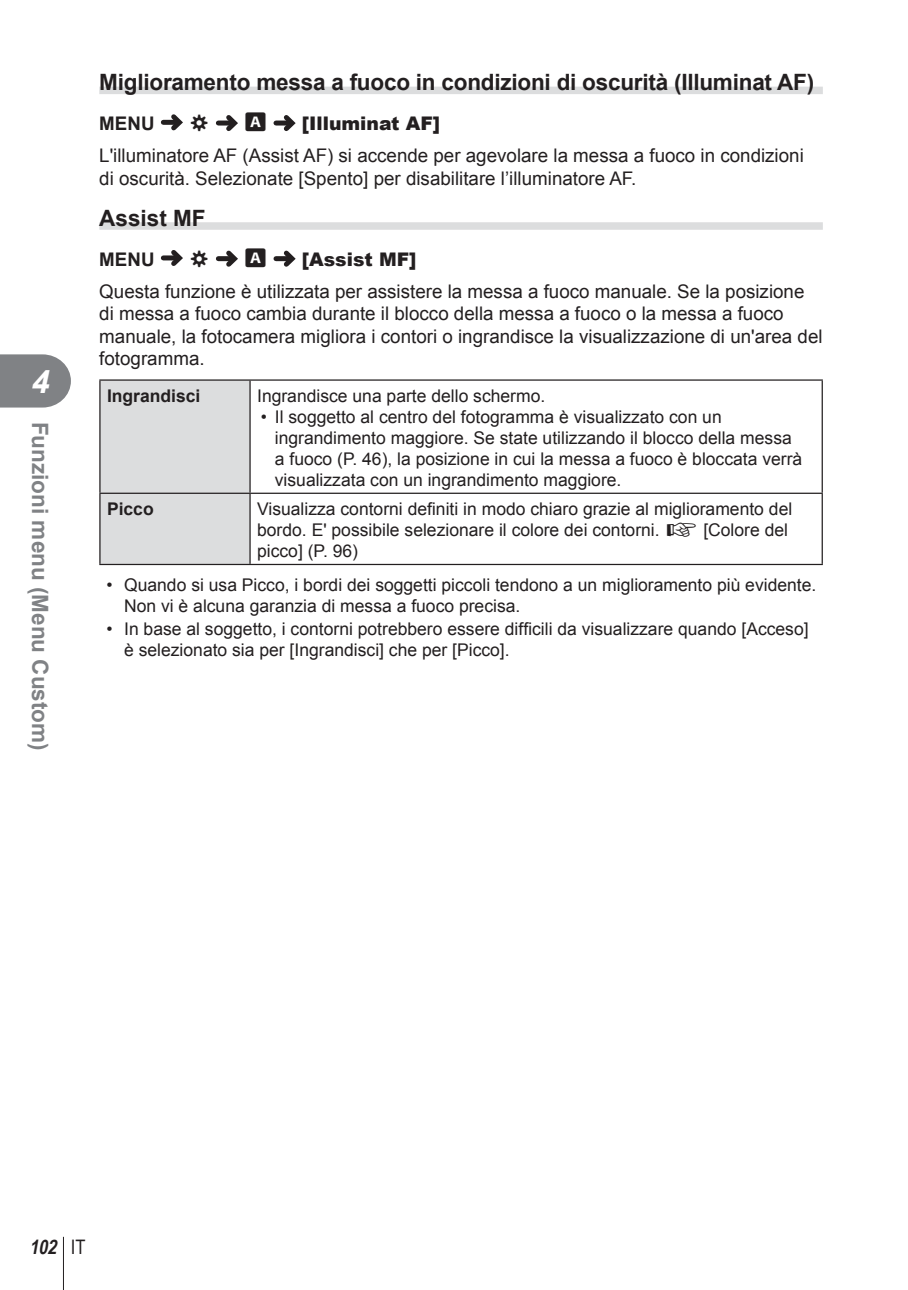
<style>
.page{position:relative;width:908px;height:1290px;background:#fff}
.page>*{position:absolute;margin:0;border:0;box-sizing:border-box;transform-origin:0 0}
.t1{font:italic 700 32.5px "Arial";color:#fff}
.t2{font:700 22.5px "Arial";letter-spacing:-.01em;color:#231f20}
.t3{font:700 22.5px "Arial";color:#808285}
.t4{font:italic 700 20px "Arial Narrow";color:#231f20}
.t5{font:18.75px/22.5px "Arial";color:#231f20}
.t6{font:900 18.75px "Arial";color:#231f20}
.t7{font:700 18.75px "Arial";color:#231f20}
.t8{font:18.75px "Olympus 37";color:#231f20}
.t9{font:18.75px "Olympus 28";color:#231f20}
.t10{font:17.5px/21px "Arial";color:#231f20}
.t11{font:700 17.5px "Arial";color:#231f20}
.s1{font-family:"Olympus 1"}
.s2{font-weight:400;font-style:normal}
</style>
<div class="page">
<svg style="left:0;top:354px;width:71px;height:53px;background:#8b8d90"></svg>
<hr style="left:63px;top:1237px;width:1px;height:53px;background:#231f20">
<div style="left:99px;top:87px;width:723px;height:7px;background:#dcddde"></div>
<div style="left:99px;top:222px;width:723px;height:8px;background:#dcddde"></div>
<div style="left:163px;top:120px;width:15px;height:5px;background:#231f20"></div>
<svg style="left:166px;top:114px;width:17px;height:17px"></svg>
<div style="left:218px;top:121px;width:15px;height:5px;background:#231f20"></div>
<svg style="left:221px;top:115px;width:17px;height:16px"></svg>
<div style="left:276px;top:121px;width:14px;height:5px;background:#231f20"></div>
<svg style="left:279px;top:115px;width:17px;height:16px"></svg>
<div style="left:163px;top:255px;width:15px;height:5px;background:#231f20"></div>
<svg style="left:166px;top:250px;width:17px;height:16px"></svg>
<div style="left:218px;top:256px;width:15px;height:5px;background:#231f20"></div>
<svg style="left:221px;top:250px;width:17px;height:17px"></svg>
<div style="left:276px;top:256px;width:14px;height:5px;background:#231f20"></div>
<svg style="left:279px;top:250px;width:17px;height:17px"></svg>
<div style="left:100px;top:381px;width:149px;height:183px;background:#dcddde"></div>
<hr style="left:99px;top:381px;width:1px;height:112px;background:#231f20">
<hr style="left:249px;top:381px;width:1px;height:112px;background:#231f20">
<hr style="left:821px;top:381px;width:1px;height:112px;background:#231f20">
<hr style="left:99px;top:379px;width:723px;height:2px;background:#231f20">
<hr style="left:99px;top:493px;width:151px;height:1px;background:#231f20">
<hr style="left:99px;top:494px;width:1px;height:70px;background:#231f20">
<hr style="left:250px;top:493px;width:572px;height:1px;background:#231f20">
<hr style="left:249px;top:494px;width:1px;height:70px;background:#231f20">
<hr style="left:821px;top:494px;width:1px;height:70px;background:#231f20">
<hr style="left:99px;top:564px;width:723px;height:1px;background:#231f20">
<h1 class="t1" style="left:32px;top:363px;width:20px">4</h1>
<p class="t3" style="left:53px;top:422px;width:330px;rotate:90deg">Funzioni menu (Menu Custom)</p>
<p class="t2" style="left:99px;top:70px;width:716px">Miglioramento messa a fuoco in condizioni di oscurità ( Illuminat AF)</p>
<p class="t7" style="left:99px;top:113px;width:57px">MENU</p>
<p class="t8" style="left:189px;top:114px;width:22px">G</p>
<p class="t9" style="left:244px;top:112px;width:24px">a</p>
<p class="t6" style="left:302px;top:110px;width:140px">[Illuminat AF]</p>
<p class="t5" style="left:99px;top:144px;width:705px">L'illuminatore AF (Assist AF) si accende per agevolare la messa a fuoco in condizioni di oscurità. Selezionate [Spento] per disabilitare l’illuminatore AF.</p>
<p class="t2" style="left:99px;top:205px;width:108px">Assist MF</p>
<p class="t7" style="left:99px;top:249px;width:57px">MENU</p>
<p class="t8" style="left:189px;top:249px;width:22px">G</p>
<p class="t9" style="left:244px;top:248px;width:24px">a</p>
<p class="t6" style="left:302px;top:245px;width:116px">[Assist MF]</p>
<p class="t5" style="left:99px;top:280px;width:724px">Questa funzione è utilizzata per assistere la messa a fuoco manuale. Se la posizione di messa a fuoco cambia durante il blocco della messa a fuoco o la messa a fuoco manuale, la fotocamera migliora i contori o ingrandisce la visualizzazione di un'area del fotogramma.</p>
<p class="t11" style="left:107px;top:386px;width:95px">Ingrandisci</p>
<p class="t10" style="left:257px;top:385px;width:289px">Ingrandisce una parte dello schermo.</p>
<p class="t10" style="left:275px;top:406px;width:528px;text-indent:-14px">• Il soggetto al centro del fotogramma è visualizzato con un ingrandimento maggiore. Se state utilizzando il blocco della messa a fuoco (P. 46), la posizione in cui la messa a fuoco è bloccata verrà visualizzata con un ingrandimento maggiore.</p>
<p class="t11" style="left:107px;top:499px;width:48px">Picco</p>
<p class="t10" style="left:257px;top:498px;width:536px">Visualizza contorni definiti in modo chiaro grazie al miglioramento del bordo. E' possibile selezionare il colore dei contorni. <span class="s1">g</span> [Colore del picco] (P. 96)</p>
<p class="t10" style="left:124px;top:574px;width:693px;text-indent:-18px">• Quando si usa Picco, i bordi dei soggetti piccoli tendono a un miglioramento più evidente.<br>Non vi è alcuna garanzia di messa a fuoco precisa.</p>
<p class="t10" style="left:124px;top:619px;width:685px;text-indent:-18px">• In base al soggetto, i contorni potrebbero essere difficili da visualizzare quando [Acceso] è selezionato sia per [Ingrandisci] che per [Picco].</p>
<p class="t4" style="left:29px;top:1235px;width:58px">102 <span class="s2">IT</span></p>
</div>
